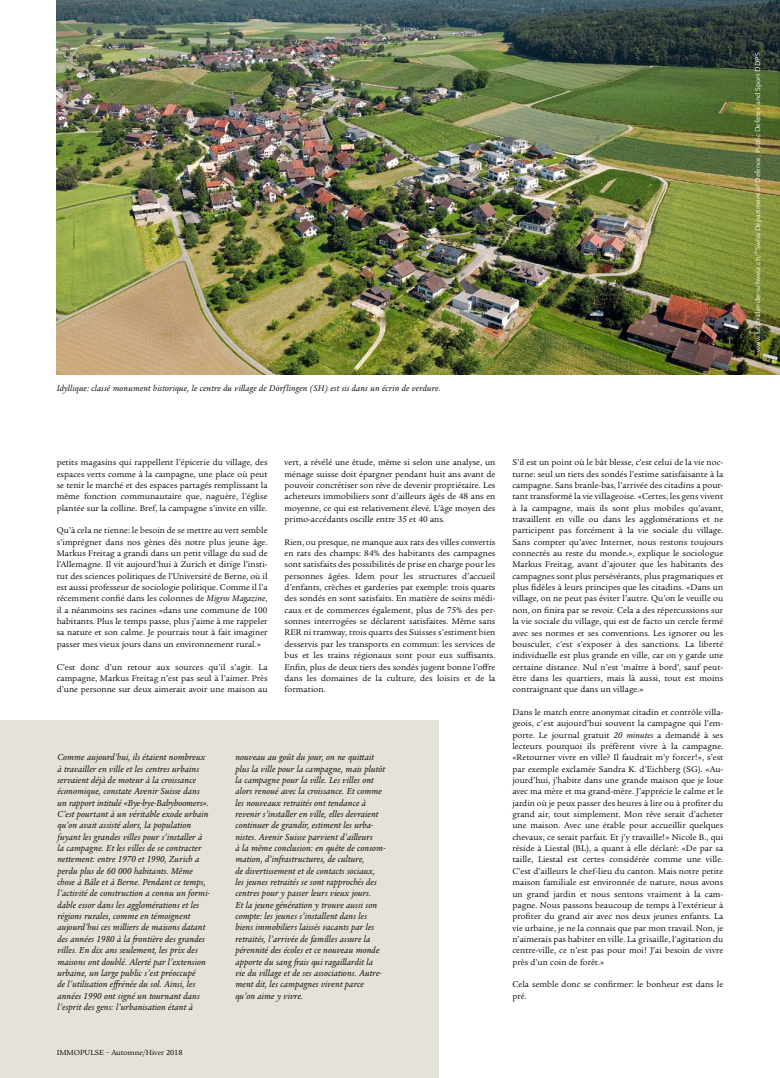
<style>
.page{position:relative;width:780px;height:1078px;background:#fff}
.page>*{position:absolute;margin:0;border:0;box-sizing:border-box;transform-origin:0 0}
.t1{font:italic 9.5px/11.3px "Legacy Serif ITC Pro";letter-spacing:.01em;color:#000}
.t2{font:9px/11.3px "Legacy Serif ITC Pro";letter-spacing:.005em;color:#000;text-align:justify}
.t3{font:italic 9px "Legacy Serif ITC Pro";letter-spacing:.015em;color:#000}
.t4{font:8px "Legacy Serif ITC Pro";color:#000}
.t5{font:7.6px "Legacy Sans ITC Pro";color:#fff}
.s1{font-style:italic}
</style>
<div class="page">
<div style="left:0;top:720px;width:438px;height:357px;background:#e5e3d9"></div>
<img style="left:57px;top:0;width:723px;height:374px">
<p class="t3" style="left:57px;top:383px;width:385px">Idyllique: classé monument historique, le centre du village de Dörflingen (SH) est sis dans un écrin de verdure.</p>
<p class="t2" style="left:57px;top:456px;width:212px">petits magasins qui rappellent l’épicerie du village, des espaces verts comme à la campagne, une place où peut se tenir le marché et des espaces partagés remplissant la même fonction communautaire que, naguère, l’église plantée sur la colline. Bref, la campagne s’invite en ville.</p>
<p class="t2" style="left:57px;top:524px;width:212px">Qu’à cela ne tienne: le besoin de se mettre au vert semble s’imprégner dans nos gènes dès notre plus jeune âge.<br>Markus Freitag a grandi dans un petit village du sud de l’Allemagne. Il vit aujourd’hui à Zurich et dirige l’insti&shy;tut des sciences politiques de l’Université de Berne, où il est aussi professeur de sociologie politique. Comme il l’a récemment confié dans les colonnes de <span class="s1">Migros Magazine</span>, il a néanmoins ses racines «dans une commune de 100 habitants. Plus le temps passe, plus j’aime à me rappeler sa nature et son calme. Je pourrais tout à fait imaginer passer mes vieux jours dans un environnement rural.»</p>
<p class="t2" style="left:57px;top:660px;width:212px">C’est donc d’un retour aux sources qu’il s’agit. La campagne, Markus Freitag n’est pas seul à l’aimer. Près d’une personne sur deux aimerait avoir une maison au</p>
<p class="t2" style="left:284px;top:456px;width:212px">vert, a révélé une étude, même si selon une analyse, un ménage suisse doit épargner pendant huit ans avant de pouvoir concrétiser son rêve de devenir propriétaire. Les acheteurs immobiliers sont d’ailleurs âgés de 48 ans en moyenne, ce qui est relativement élevé. L’âge moyen des primo-accédants oscille entre 35 et 40 ans.</p>
<p class="t2" style="left:284px;top:536px;width:212px">Rien, ou presque, ne manque aux rats des villes convertis en rats des champs: 84% des habitants des campagnes sont satisfaits des possibilités de prise en charge pour les personnes âgées. Idem pour les structures d’accueil d’enfants, crèches et garderies par exemple: trois quarts des sondés en sont satisfaits. En matière de soins médi&shy;caux et de commerces également, plus de 75% des per&shy;sonnes interrogées se déclarent satisfaites. Même sans RER ni tramway, trois quarts des Suisses s’estiment bien desservis par les transports en commun: les services de bus et les trains régionaux sont pour eux suffisants.<br>Enfin, plus de deux tiers des sondés jugent bonne l’offre dans les domaines de la culture, des loisirs et de la formation.</p>
<p class="t1" style="left:57px;top:751px;width:154px">Comme aujourd’hui, ils étaient nombreux à travailler en ville et les centres urbains servaient déjà de moteur à la croissance économique, constate Avenir Suisse dans un rapport intitulé «Bye-bye-Babyboomers».<br>C’est pourtant à un véritable exode urbain qu’on avait assisté alors, la population fuyant les grandes villes pour s’installer à la campagne. Et les villes de se contracter nettement: entre 1970 et 1990, Zurich a perdu plus de 60 000 habitants. Même chose à Bâle et à Berne. Pendant ce temps, l’activité de construction a connu un formi&shy;dable essor dans les agglomérations et les régions rurales, comme en témoignent aujourd’hui ces milliers de maisons datant des années 1980 à la frontière des grandes villes. En dix ans seulement, les prix des maisons ont doublé. Alerté par l’extension urbaine, un large public s’est préoccupé<br>de l’utilisation effrénée du sol. Ainsi, les années 1990 ont signé un tournant dans l’esprit des gens: l’urbanisation étant à</p>
<p class="t4" style="left:57px;top:1047px;width:127px">IMMOPULSE – Automne/Hiver 2018</p>
<p class="t1" style="left:235px;top:751px;width:152px">nouveau au goût du jour, on ne quittait plus la ville pour la campagne, mais plutôt la campagne pour la ville. Les villes ont alors renoué avec la croissance. Et comme les nouveaux retraités ont tendance à revenir s’installer en ville, elles devraient continuer de grandir, estiment les urba&shy;nistes. Avenir Suisse parvient d’ailleurs<br>à la même conclusion: en quête de consom&shy;mation, d’infrastructures, de culture,<br>de divertissement et de contacts sociaux, les jeunes retraités se sont rapprochés des centres pour y passer leurs vieux jours.<br>Et la jeune génération y trouve aussi son compte: les jeunes s’installent dans les biens immobiliers laissés vacants par les retraités, l’arrivée de familles assure la pérennité des écoles et ce nouveau monde apporte du sang frais qui ragaillardit la<br>vie du village et de ses associations. Autre&shy;ment dit, les campagnes vivent parce qu’on aime y vivre.</p>
<p class="t2" style="left:512px;top:456px;width:212px">S’il est un point où le bât blesse, c’est celui de la vie noc&shy;turne: seul un tiers des sondés l’estime satisfaisante à la campagne. Sans branle-bas, l’arrivée des citadins a pour&shy;tant transformé la vie villageoise. «Certes, les gens vivent à la campagne, mais ils sont plus mobiles qu’avant, travaillent en ville ou dans les agglomérations et ne participent pas forcément à la vie sociale du village.<br>Sans compter qu’avec Internet, nous restons toujours connectés au reste du monde.», explique le sociologue Markus Freitag, avant d’ajouter que les habitants des campagnes sont plus persévérants, plus pragmatiques et plus fidèles à leurs principes que les citadins. «Dans un village, on ne peut pas éviter l’autre. Qu’on le veuille ou non, on finira par se revoir. Cela a des répercussions sur la vie sociale du village, qui est de facto un cercle fermé avec ses normes et ses conventions. Les ignorer ou les bousculer, c’est s’exposer à des sanctions. La liberté individuelle est plus grande en ville, car on y garde une certaine distance. Nul n’est ‘maître à bord’, sauf peut&shy;être dans les quartiers, mais là aussi, tout est moins contraignant que dans un village.»</p>
<p class="t2" style="left:512px;top:706px;width:212px">Dans le match entre anonymat citadin et contrôle villa&shy;geois, c'est aujourd’hui souvent la campagne qui l’em&shy;porte. Le journal gratuit <span class="s1">20 minutes</span> a demandé à ses lecteurs pourquoi ils préfèrent vivre à la campagne. «Retourner vivre en ville? Il faudrait m’y forcer!», s’est par exemple exclamée Sandra K. d’Eichberg (SG). «Au&shy;jourd’hui, j’habite dans une grande maison que je loue avec ma mère et ma grand-mère. J’apprécie le calme et le jardin où je peux passer des heures à lire ou à profiter du grand air, tout simplement. Mon rêve serait d’acheter une maison. Avec une étable pour accueillir quelques chevaux, ce serait parfait. Et j’y travaille!» Nicole B., qui réside à Liestal (BL), a quant à elle déclaré: «De par sa taille, Liestal est certes considérée comme une ville.<br>C’est d’ailleurs le chef-lieu du canton. Mais notre petite maison familiale est environnée de nature, nous avons un grand jardin et nous sentons vraiment à la cam&shy;pagne. Nous passons beaucoup de temps à l’extérieur à profiter du grand air avec nos deux jeunes enfants. La vie urbaine, je ne la connais que par mon travail. Non, je n’aimerais pas habiter en ville. La grisaille, l’agitation du centre-ville, ce n’est pas pour moi! J’ai besoin de vivre près d’un coin de forêt.»</p>
<p class="t2" style="left:512px;top:978px;width:212px">Cela semble donc se confirmer: le bonheur est dans le pré.</p>
<p class="t5" style="left:753px;top:352px;width:300px;rotate:-90deg">www.luftbilder-der-schweiz.ch/<sup>©</sup>Swiss Department of Defence, Public Defence and Sport DDPS</p>
</div>
